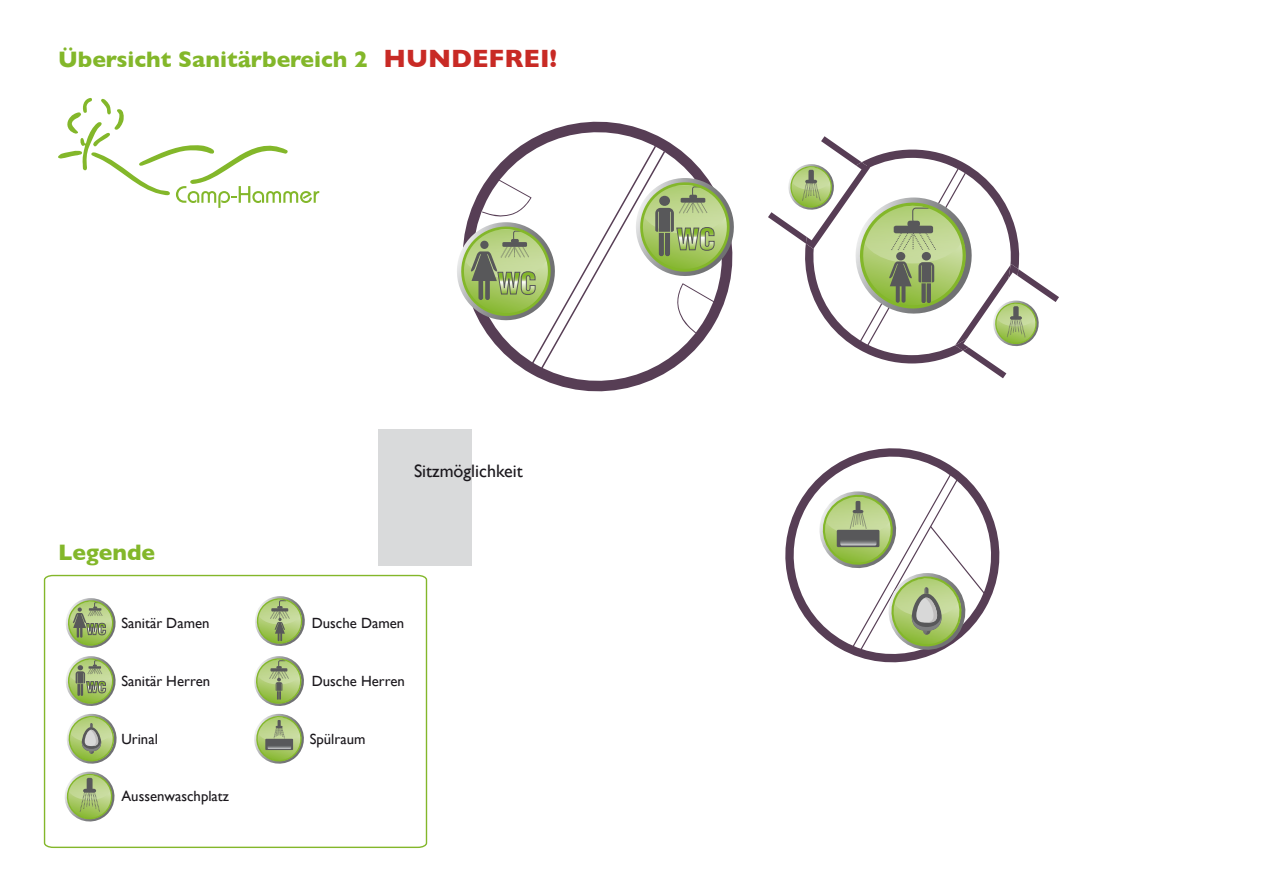
<style>
.page{position:relative;width:1263px;height:893px;background:#fff}
.page>*{position:absolute;margin:0;border:0;box-sizing:border-box;transform-origin:0 0}
.t1{font:700 25.5px "Gill Sans";color:#c82a25}
.t2{font:700 22.8px "Gill Sans";color:#83b72a}
.t3{font:18px "Gill Sans";color:#1a171c}
.t4{font:14.85px "Gill Sans";color:#1a171c}
</style>
<div class="page">
<svg style="left:58px;top:98px;width:261px;height:110px"></svg>
<svg style="left:43px;top:574px;width:385px;height:274px"></svg>
<svg style="left:523px;top:121px;width:149px;height:271px"></svg>
<svg style="left:457px;top:144px;width:277px;height:230px"></svg>
<svg style="left:785px;top:448px;width:215px;height:215px"></svg>
<svg style="left:254px;top:596px;width:54px;height:53px"></svg>
<svg style="left:254px;top:656px;width:53px;height:110px"></svg>
<svg style="left:64px;top:598px;width:55px;height:226px"></svg>
<svg style="left:819px;top:471px;width:168px;height:183px"></svg>
<div style="left:378px;top:429px;width:93px;height:137px;background:#d9dadb"></div>
<svg style="left:768px;top:136px;width:291px;height:242px"></svg>
<h2 class="t2" style="left:58px;top:41px;width:311px">Übersicht Sanitärbereich 2</h2>
<h1 class="t1" style="left:383px;top:38px;width:175px">HUNDEFREI!</h1>
<h2 class="t2" style="left:58px;top:534px;width:99px">Legende</h2>
<p class="t3" style="left:414px;top:460px;width:110px">Sitzmöglichkeit</p>
<p class="t4" style="left:121px;top:614px;width:90px">Sanitär Damen</p>
<p class="t4" style="left:312px;top:614px;width:94px">Dusche Damen</p>
<p class="t4" style="left:121px;top:672px;width:90px">Sanitär Herren</p>
<p class="t4" style="left:312px;top:672px;width:95px">Dusche Herren</p>
<p class="t4" style="left:121px;top:730px;width:38px">Urinal</p>
<p class="t4" style="left:310px;top:730px;width:57px">Spülraum</p>
<p class="t4" style="left:121px;top:787px;width:109px">Aussenwaschplatz</p>
</div>
